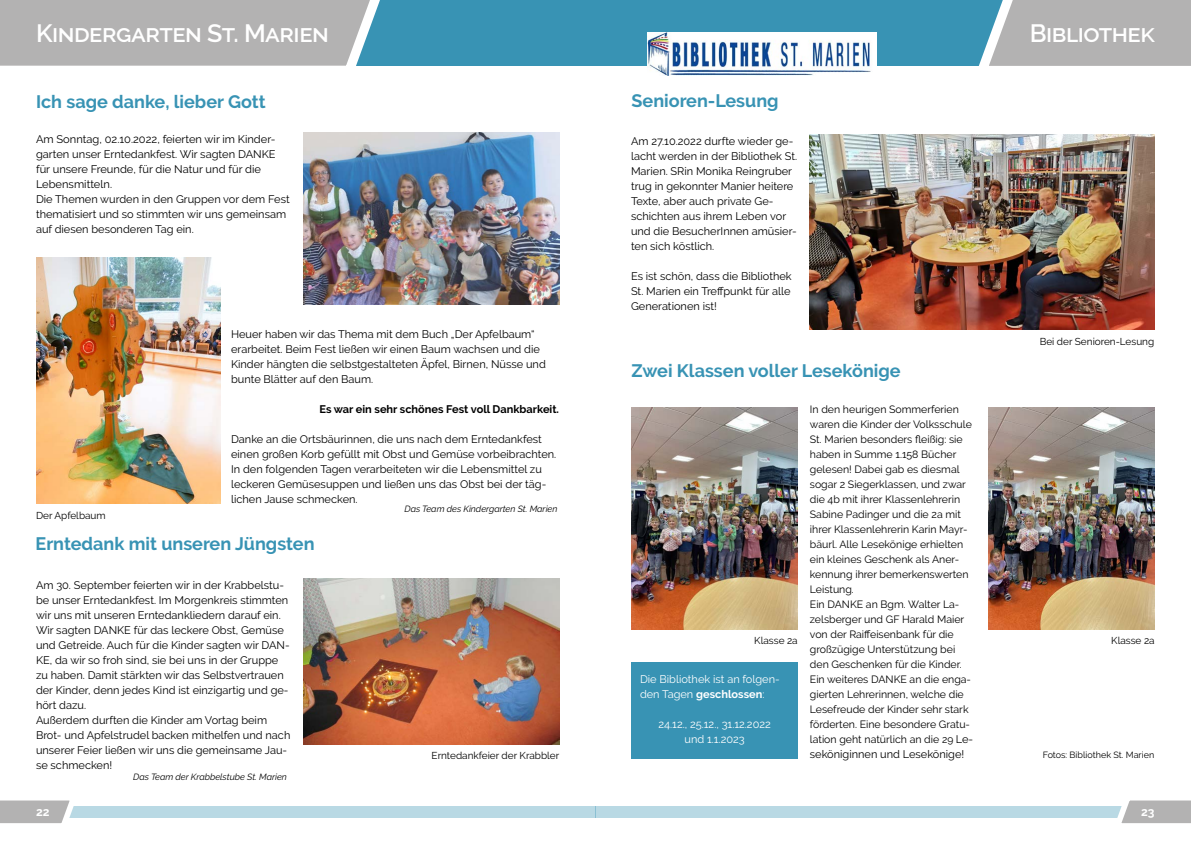
<style>
.page{position:relative;width:1191px;height:842px;background:#fff}
.page>*{position:absolute;margin:0;border:0;box-sizing:border-box;transform-origin:0 0}
.t1{font:600 25px "Raleway";letter-spacing:-.02em;color:#fff}
.t2{font:700 18px "Raleway";color:#3893b4}
.t3{font:700 12px "Raleway";color:#fff}
.t4{font:11px/15px "Raleway";color:#000}
.t5{font:11px/15px "Raleway";color:#fff}
.t6{font:700 11px "Raleway";color:#000}
.t7{font:10.6px/15px "Raleway";color:#000}
.t8{font:10px "Raleway";color:#000}
.t9{font:italic 9px "Raleway";color:#000}
.t10{font:9px "Raleway";color:#000}
.s1{font-size:10.2px}
.s2{font-size:11px}
.s3{font-weight:700}
</style>
<div class="page">
<div style="left:0;top:806px;width:595px;height:11px;background:#b9d9e4"></div>
<div style="left:595px;top:806px;width:596px;height:11px;background:#b9d9e4"></div>
<div style="left:0;top:0;width:595px;height:66px;background:#3893b4"></div>
<div style="left:595px;top:0;width:596px;height:66px;background:#3893b4"></div>
<svg style="left:1109px;top:800px;width:82px;height:24px"></svg>
<svg style="left:0;top:800px;width:82px;height:24px"></svg>
<svg style="left:978px;top:0;width:213px;height:66px;background:#aeb3b5"></svg>
<svg style="left:0;top:0;width:380px;height:66px;background:#b1b3b4"></svg>
<img style="left:304px;top:133px;width:255px;height:171px">
<img style="left:304px;top:578px;width:255px;height:166px">
<img style="left:36px;top:258px;width:184px;height:245px">
<img style="left:648px;top:33px;width:228px;height:43px">
<img style="left:809px;top:135px;width:345px;height:195px">
<img style="left:631px;top:408px;width:167px;height:221px">
<img style="left:988px;top:407px;width:166px;height:222px">
<div style="left:631px;top:662px;width:167px;height:96px;background:#3893b4"></div>
<h1 class="t1" style="left:36px;top:19px;width:294px">Kindergarten St. Marien</h1>
<h2 class="t2" style="left:36px;top:91px;width:231px">Ich sage danke, lieber Gott</h2>
<p class="t4" style="left:36px;top:132px;width:255px">Am Sonntag, 02.10.2022, feierten wir im Kinder&shy;garten unser Erntedankfest. Wir sagten DANKE für unsere Freunde, für die Natur und für die Lebensmitteln.<br>Die Themen wurden in den Gruppen vor dem Fest thematisiert und so stimmten wir uns gemeinsam auf diesen besonderen Tag ein.</p>
<p class="t8" style="left:36px;top:509px;width:71px">Der Apfelbaum</p>
<p class="t4" style="left:231px;top:327px;width:316px">Heuer haben wir das Thema mit dem Buch „Der Apfelbaum“ erarbeitet. Beim Fest ließen wir einen Baum wachsen und die Kinder hängten die selbstgestalteten Äpfel, Birnen, Nüsse und bunte Blätter auf den Baum.</p>
<p class="t6" style="left:319px;top:403px;width:241px">Es war ein sehr schönes Fest voll Dankbarkeit.</p>
<p class="t4" style="left:231px;top:432px;width:327px">Danke an die Ortsbäurinnen, die uns nach dem Erntedankfest einen großen Korb gefüllt mit Obst und Gemüse vorbeibrachten.<br>In den folgenden Tagen verarbeiteten wir die Lebensmittel zu leckeren Gemüsesuppen und ließen uns das Obst bei der täg&shy;lichen Jause schmecken.</p>
<p class="t9" style="left:404px;top:503px;width:154px">Das Team des Kindergarten St. Marien</p>
<h2 class="t2" style="left:36px;top:534px;width:280px">Erntedank mit unseren Jüngsten</h2>
<p class="t4" style="left:36px;top:577px;width:256px">Am 30. September feierten wir in der Krabbelstu&shy;be unser Erntedankfest. Im Morgenkreis stimmten wir uns mit unseren Erntedankliedern darauf ein.<br>Wir sagten DANKE für das leckere Obst, Gemüse und Getreide. Auch für die Kinder sagten wir DAN-KE, da wir so froh sind, sie bei uns in der Gruppe zu haben. Damit stärkten wir das Selbstvertrauen der Kinder, denn jedes Kind ist einzigartig und ge&shy;hört dazu.<br>Außerdem durften die Kinder am Vortag beim Brot- und Apfelstrudel backen mithelfen und nach unserer Feier ließen wir uns die gemeinsame Jau&shy;se schmecken!</p>
<p class="t9" style="left:133px;top:771px;width:155px">Das Team der Krabbelstube St. Marien</p>
<p class="t8" style="left:431px;top:750px;width:129px">Erntedankfeier der Krabbler</p>
<h2 class="t2" style="left:631px;top:90px;width:149px">Senioren-Lesung</h2>
<p class="t4" style="left:631px;top:134px;width:168px">Am 27.10.2022 durfte wieder ge&shy;lacht werden in der Bibliothek St.<br>Marien. SRin Monika Reingruber trug in gekonnter Manier heitere<br>Texte, aber auch private Ge&shy;schichten aus ihrem Leben vor und die BesucherInnen amüsier&shy;ten sich köstlich.</p>
<p class="t4" style="left:631px;top:269px;width:162px;text-align:justify">Es ist schön, dass die Bibliothek St. Marien ein Treffpunkt für alle Generationen ist!</p>
<h2 class="t2" style="left:631px;top:360px;width:271px">Zwei Klassen voller Lesekönige</h2>
<h1 class="t1" style="left:1030px;top:19px;width:127px">Bibliothek</h1>
<p class="t8" style="left:1039px;top:336px;width:116px">Bei der Senioren-Lesung</p>
<p class="t7" style="left:810px;top:402px;width:165px">In den heurigen Sommerferien waren die Kinder der Volksschule<br>St. Marien besonders fleißig: sie haben in Summe 1.158 Bücher gelesen! Dabei gab es diesmal sogar 2 Siegerklassen, und zwar die 4b mit ihrer Klassenlehrerin<br>Sabine Padinger und die 2a mit ihrer Klassenlehrerin Karin Mayr&shy;bäurl. Alle Lesekönige erhielten ein kleines Geschenk als Aner&shy;kennung ihrer bemerkenswerten<br>Leistung.<br>Ein DANKE an Bgm. Walter La&shy;zelsberger und GF Harald Maier von der Raiffeisenbank für die großzügige Unterstützung bei den Geschenken für die Kinder.<br>Ein weiteres DANKE an die enga&shy;gierten Lehrerinnen, welche die<br>Lesefreude der Kinder sehr stark förderten. Eine besondere Gratu&shy;lation geht natürlich an die <span class="s1">29</span> <span class="s2">Le-</span></p>
<p class="t4" style="left:810px;top:747px;width:156px">seköniginnen und Lesekönige!</p>
<p class="t8" style="left:754px;top:635px;width:45px">Klasse 2a</p>
<p class="t8" style="left:1111px;top:635px;width:45px">Klasse 2a</p>
<p class="t5" style="left:640px;top:672px;width:141px">Die Bibliothek ist an folgen&shy;den Tagen <span class="s3">geschlossen</span>:</p>
<p class="t5" style="left:658px;top:717px;width:114px;text-align:center">24.12., 25.12., 31.12.2022 und 1.1.2023</p>
<p class="t10" style="left:1042px;top:750px;width:113px">Fotos: Bibliothek St. Marien</p>
<p class="t3" style="left:36px;top:805px;width:15px">22</p>
<p class="t3" style="left:1141px;top:805px;width:15px">23</p>
</div>
